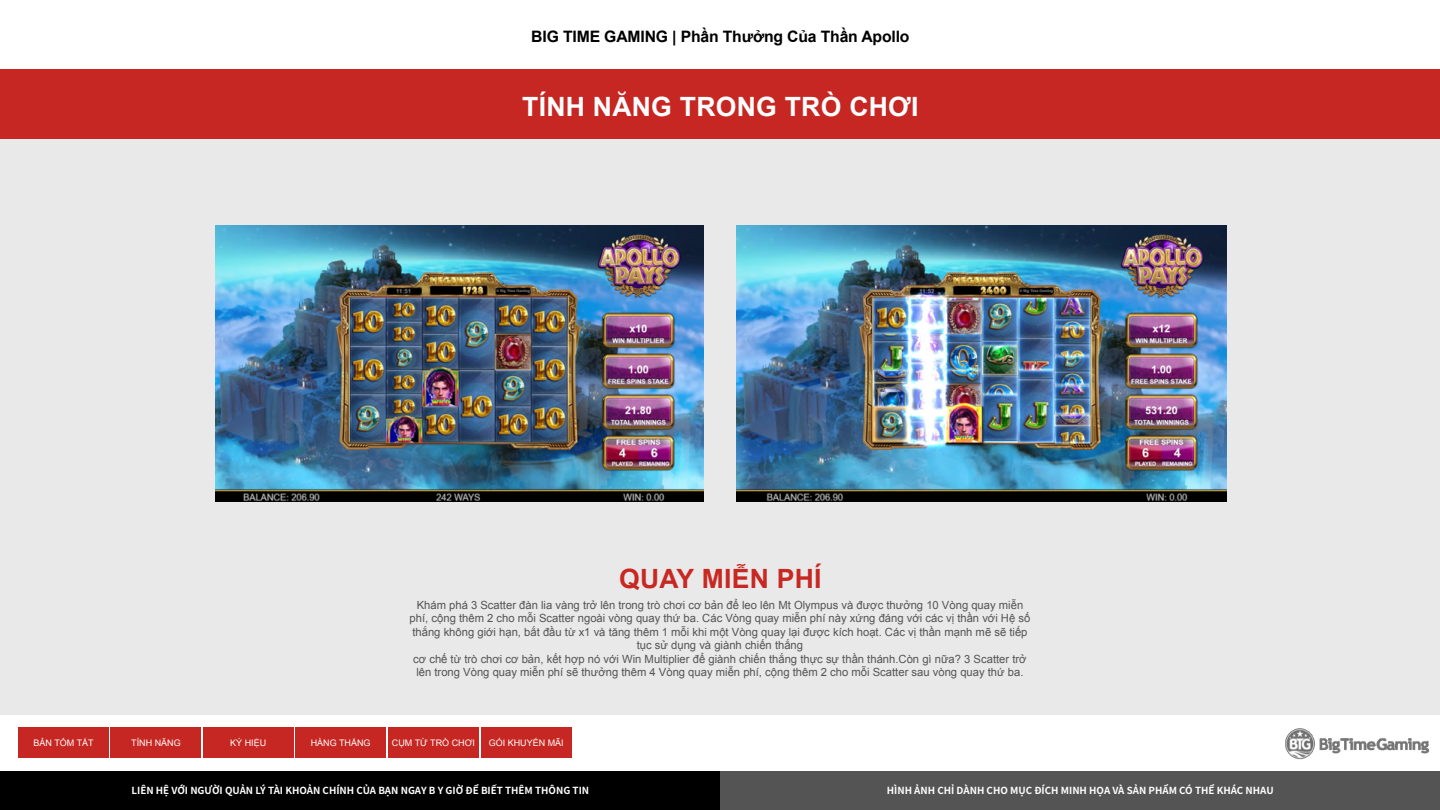
<style>
.page{position:relative;width:1440px;height:810px;background:#fff}
.page>*{position:absolute;margin:0;border:0;box-sizing:border-box;transform-origin:0 0}
.t1{font:700 26.55px "Arial";letter-spacing:.01em;color:#fff}
.t2{font:700 26.55px "Arial";letter-spacing:.01em;color:#c82822}
.t3{font:700 15.75px "Arial";letter-spacing:-.01em;color:#000}
.t4{font:11.25px/13.5px "Arial";color:#545454;text-align:center}
.t5{font:700 9.75px "Noto Sans CJ Ktc";color:#fff}
.t6{font:9px "Arial";color:#fff}
</style>
<div class="page">
<div style="left:0;top:70px;width:1440px;height:644px;background:#e8e8e8"></div>
<div style="left:0;top:69px;width:1440px;height:69px;background:#c72722"></div>
<img style="left:1285px;top:728px;width:145px;height:32px">
<div style="left:18px;top:728px;width:91px;height:30px;background:#c72722"></div>
<div style="left:111px;top:728px;width:90px;height:30px;background:#c72722"></div>
<div style="left:203px;top:728px;width:90px;height:30px;background:#c72722"></div>
<div style="left:296px;top:728px;width:90px;height:30px;background:#c72722"></div>
<div style="left:388px;top:728px;width:91px;height:30px;background:#c72722"></div>
<div style="left:481px;top:728px;width:90px;height:30px;background:#c72722"></div>
<img style="left:216px;top:225px;width:487px;height:276px">
<img style="left:737px;top:225px;width:490px;height:276px">
<div style="left:0;top:771px;width:720px;height:39px;background:#000"></div>
<div style="left:720px;top:771px;width:720px;height:39px;background:#545454"></div>
<h2 class="t3" style="left:531px;top:27px;width:380px">BIG TIME GAMING | Phần Thưởng Của Thần Apollo</h2>
<h1 class="t1" style="left:522px;top:89px;width:398px">TÍNH NĂNG TRONG TRÒ CHƠI</h1>
<h1 class="t2" style="left:619px;top:561px;width:204px">QUAY MIỄN PHÍ</h1>
<p class="t4" style="left:410px;top:598px;width:622px">Khám phá 3 Scatter đàn lia vàng trở lên trong trò chơi cơ bản để leo lên Mt Olympus và được thưởng 10 Vòng quay miễn phí, cộng thêm 2 cho mỗi Scatter ngoài vòng quay thứ ba. Các Vòng quay miễn phí này xứng đáng với các vị thần với Hệ số thắng không giới hạn, bắt đầu từ x1 và tăng thêm 1 mỗi khi một Vòng quay lại được kích hoạt. Các vị thần mạnh mẽ sẽ tiếp tục sử dụng và giành chiến thắng<br>cơ chế từ trò chơi cơ bản, kết hợp nó với Win Multiplier để giành chiến thắng thực sự thần thánh.Còn gì nữa? 3 Scatter trở lên trong Vòng quay miễn phí sẽ thưởng thêm 4 Vòng quay miễn phí, cộng thêm 2 cho mỗi Scatter sau vòng quay thứ ba.</p>
<p class="t6" style="left:34px;top:737px;width:62px">BẢN TÓM TẮT</p>
<p class="t6" style="left:131px;top:737px;width:51px">TÍNH NĂNG</p>
<p class="t6" style="left:230px;top:737px;width:38px">KÝ HIỆU</p>
<p class="t6" style="left:311px;top:737px;width:61px">HÀNG THẮNG</p>
<p class="t6" style="left:392px;top:737px;width:85px">CỤM TỪ TRÒ CHƠI</p>
<p class="t6" style="left:489px;top:737px;width:77px">GÓI KHUYẾN MÃI</p>
<p class="t5" style="left:132px;top:785px;width:459px">LIÊN HỆ VỚI NGƯỜI QUẢN LÝ TÀI KHOẢN CHÍNH CỦA BẠN NGAY B Y GIỜ ĐỂ BIẾT THÊM THÔNG TIN</p>
<p class="t5" style="left:887px;top:785px;width:388px">HÌNH ẢNH CHỈ DÀNH CHO MỤC ĐÍCH MINH HỌA VÀ SẢN PHẨM CÓ THỂ KHÁC NHAU</p>
</div>
